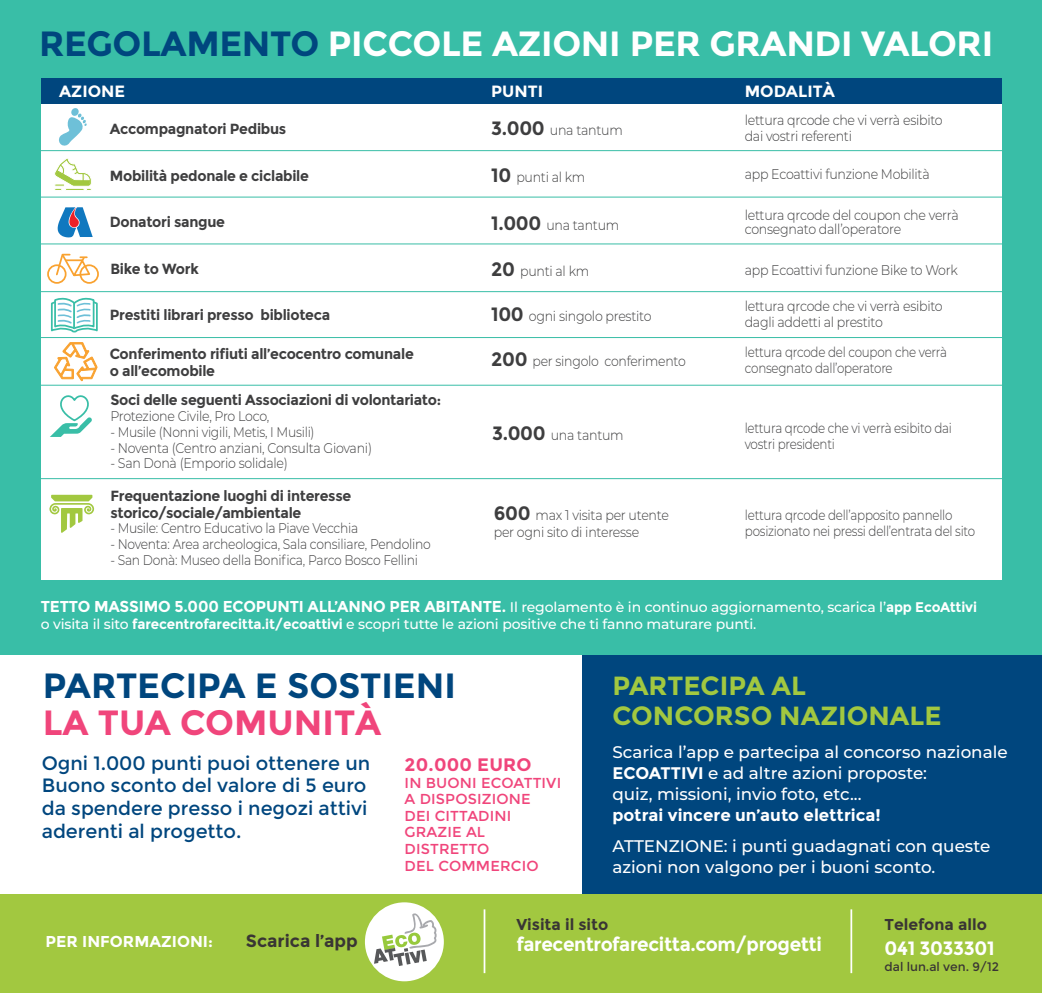
<style>
.page{position:relative;width:1042px;height:993px;background:#fff}
.page>*{position:absolute;margin:0;border:0;box-sizing:border-box;transform-origin:0 0}
.t1{font:700 35px "Montserrat";letter-spacing:-.01em;color:#fff}
.t2{font:700 35px "Montserrat";color:#00467e}
.t3{font:700 35px "Montserrat";color:#f0457b}
.t4{font:700 26.25px/29.8px "Montserrat";color:#a2c840}
.t5{font:19.25px/22.8px "Montserrat";color:#00467e}
.t6{font:700 19.25px "Montserrat";letter-spacing:-.02em;color:#fff}
.t7{font:700 18.03px "Montserrat";letter-spacing:.01em;color:#f0457b}
.t8{font:700 17.5px "Montserrat";color:#393534}
.t9{font:500 16.8px/21px "Montserrat";color:#fff}
.t10{font:700 16.8px "Montserrat";color:#fff}
.t11{font:700 16.28px "Montserrat";color:#fff}
.t12{font:700 15.75px "Montserrat";color:#393534}
.t13{font:700 15.75px "Montserrat";color:#fff}
.t14{font:700 14.7px/16.3px "Montserrat";letter-spacing:-.02em;color:#3e3e3f}
.t15{font:14.35px/16.6px "Montserrat";letter-spacing:.01em;color:#f0457b}
.t16{font:300 14px/15.8px "Montserrat";letter-spacing:-.02em;color:#3e3e3f;scale:.9 1}
.t17{font:500 14px/16.8px "Montserrat";letter-spacing:-.01em;color:#fff}
.t18{font:300 14px/15.8px "Montserrat";letter-spacing:-.02em;color:#3e3e3f;scale:.85 1}
.t19{font:300 14px "Montserrat";letter-spacing:-.02em;color:#3e3e3f;scale:.88 1}
.t20{font:300 14px "Montserrat";letter-spacing:-.02em;color:#3e3e3f;scale:.89 1}
.t21{font:12.25px "Montserrat";color:#393534}
.s1{color:#00467e}
.s2{font-weight:700;font-size:19.25px}
.s3{font-weight:700;font-size:15.75px}
.s4{font-weight:700}
</style>
<div class="page">
<div style="left:582px;top:632px;width:460px;height:277px;background:#00467e"></div>
<div style="left:0;top:0;width:1042px;height:654px;background:#39bea7"></div>
<div style="left:41px;top:83px;width:960px;height:496px;background:#fff"></div>
<div style="left:41px;top:78px;width:960px;height:26px;background:#00467e"></div>
<hr style="left:36px;top:150px;width:976px;height:1px;background:#39bea7">
<hr style="left:36px;top:197px;width:976px;height:1px;background:#39bea7">
<hr style="left:36px;top:243px;width:976px;height:1px;background:#39bea7">
<hr style="left:36px;top:291px;width:976px;height:1px;background:#39bea7">
<hr style="left:36px;top:337px;width:976px;height:1px;background:#39bea7">
<hr style="left:36px;top:384px;width:976px;height:1px;background:#39bea7">
<hr style="left:36px;top:478px;width:976px;height:1px;background:#39bea7">
<svg style="left:50px;top:297px;width:48px;height:36px"></svg>
<hr style="left:73px;top:302px;width:2px;height:26px;background:#39bea7">
<div style="left:80px;top:264px;width:19px;height:20px;border:2px solid #f9a230;border-radius:50%"></div>
<div style="left:47px;top:264px;width:20px;height:20px;border:2px solid #f9a230;border-radius:50%"></div>
<svg style="left:55px;top:253px;width:37px;height:24px"></svg>
<svg style="left:59px;top:108px;width:28px;height:38px"></svg>
<svg style="left:54px;top:158px;width:38px;height:32px"></svg>
<svg style="left:49px;top:494px;width:45px;height:38px"></svg>
<svg style="left:54px;top:342px;width:43px;height:39px"></svg>
<svg style="left:50px;top:395px;width:42px;height:42px"></svg>
<div style="left:0;top:893px;width:1042px;height:99px;background:#a2c840"></div>
<hr style="left:484px;top:909px;width:1px;height:63px;background:#fff">
<hr style="left:850px;top:909px;width:2px;height:63px;background:#fff">
<div style="left:365px;top:902px;width:79px;height:78px;background:#fff;border-radius:50%"></div>
<svg style="left:374px;top:909px;width:63px;height:56px"></svg>
<svg style="left:58px;top:207px;width:35px;height:30px"></svg>
<h1 class="t1" style="left:39px;top:22px;width:955px"><span class="s1">REGOLAMENTO</span> PICCOLE AZIONI PER GRANDI VALORI</h1>
<p class="t11" style="left:59px;top:81px;width:68px">AZIONE</p>
<p class="t11" style="left:491px;top:81px;width:53px">PUNTI</p>
<p class="t11" style="left:745px;top:81px;width:92px">MODALITÀ</p>
<p class="t14" style="left:110px;top:121px;width:178px">Accompagnatori Pedibus</p>
<p class="t16" style="left:491px;top:122px;width:148px"><span class="s2">3.000</span> una tantum</p>
<p class="t16" style="left:745px;top:112px;width:222px">lettura qrcode che vi verrà esibito dai vostri referenti</p>
<p class="t16" style="left:745px;top:166px;width:207px">app Ecoattivi funzione Mobilità</p>
<p class="t16" style="left:745px;top:207px;width:239px;line-height:14px">lettura qrcode del coupon che verrà consegnato dall’operatore</p>
<p class="t16" style="left:745px;top:261px;width:238px">app Ecoattivi funzione Bike to Work</p>
<p class="t16" style="left:745px;top:298px;width:222px">lettura qrcode che vi verrà esibito dagli addetti al prestito</p>
<p class="t14" style="left:110px;top:168px;width:201px">Mobilità pedonale e ciclabile</p>
<p class="t16" style="left:491px;top:168px;width:106px"><span class="s2">10</span> punti al km</p>
<p class="t14" style="left:110px;top:214px;width:117px">Donatori sangue</p>
<p class="t16" style="left:491px;top:216px;width:144px"><span class="s2">1.000</span> una tantum</p>
<p class="t14" style="left:110px;top:261px;width:90px">Bike to Work</p>
<p class="t16" style="left:491px;top:262px;width:110px"><span class="s2">20</span> punti al km</p>
<p class="t14" style="left:110px;top:306px;width:222px">Prestiti librari presso biblioteca</p>
<p class="t16" style="left:491px;top:307px;width:180px"><span class="s2">100</span> ogni singolo prestito</p>
<p class="t14" style="left:110px;top:346px;width:305px">Conferimento rifiuti all’ecocentro comunale o all’ecomobile</p>
<p class="t20" style="left:491px;top:352px;width:220px"><span class="s2">200</span> per singolo conferimento</p>
<p class="t14" style="left:110px;top:392px;width:332px">Soci delle seguenti Associazioni di volontariato:</p>
<p class="t16" style="left:110px;top:408px;width:178px">Protezione Civile, Pro Loco,</p>
<p class="t19" style="left:110px;top:422px;width:234px">- Musile (Nonni vigili, Metis, I Musili)</p>
<p class="t16" style="left:110px;top:439px;width:292px">- Noventa (Centro anziani, Consulta Giovani)</p>
<p class="t16" style="left:110px;top:455px;width:199px">- San Donà (Emporio solidale)</p>
<p class="t14" style="left:110px;top:488px;width:242px">Frequentazione luoghi di interesse storico/sociale/ambientale</p>
<p class="t19" style="left:110px;top:519px;width:283px">- Musile: Centro Educativo la Piave Vecchia</p>
<p class="t19" style="left:110px;top:534px;width:365px">- Noventa: Area archeologica, Sala consiliare, Pendolino</p>
<p class="t19" style="left:110px;top:550px;width:351px">- San Donà: Museo della Bonifica, Parco Bosco Fellini</p>
<p class="t16" style="left:492px;top:426px;width:148px"><span class="s2">3.000</span> una tantum</p>
<p class="t16" style="left:494px;top:506px;width:196px;line-height:16.3px"><span class="s2">600</span> max 1 visita per utente per ogni sito di interesse</p>
<p class="t18" style="left:745px;top:343px;width:239px">lettura qrcode del coupon che verrà consegnato dall’operatore</p>
<p class="t18" style="left:745px;top:420px;width:245px">lettura qrcode che vi verrà esibito dai vostri presidenti</p>
<p class="t18" style="left:745px;top:506px;width:272px">lettura qrcode dell’apposito pannello posizionato nei pressi dell’entrata del sito</p>
<p class="t17" style="left:41px;top:598px;width:938px"><span class="s3">TETTO MASSIMO 5.000 ECOPUNTI ALL’ANNO PER ABITANTE.</span> Il regolamento è in continuo aggiornamento, scarica l’<span class="s4">app EcoAttivi </span>o visita il sito <span class="s4">farecentrofarecitta.it/ecoattivi</span> e scopri tutte le azioni positive che ti fanno maturare punti.</p>
<h1 class="t2" style="left:43px;top:665px;width:415px">PARTECIPA E SOSTIENI</h1>
<h1 class="t3" style="left:43px;top:701px;width:340px">LA TUA COMUNITÀ</h1>
<h3 class="t5" style="left:42px;top:751px;width:330px">Ogni 1.000 punti puoi ottenere un<br>Buono sconto del valore di 5 euro da spendere presso i negozi attivi aderenti al progetto.</h3>
<p class="t7" style="left:405px;top:753px;width:128px">20.000 EURO</p>
<p class="t15" style="left:405px;top:774px;width:158px">IN BUONI ECOATTIVI<br>A DISPOSIZIONE<br>DEI CITTADINI<br>GRAZIE AL<br>DISTRETTO<br>DEL COMMERCIO</p>
<h2 class="t4" style="left:612px;top:671px;width:331px">PARTECIPA AL<br>CONCORSO NAZIONALE</h2>
<p class="t9" style="left:612px;top:740px;width:397px">Scarica l’app e partecipa al concorso nazionale<br><span class="s4">ECOATTIVI</span> e ad altre azioni proposte:<br>quiz, missioni, invio foto, etc...</p>
<p class="t10" style="left:612px;top:804px;width:270px">potrai vincere un’auto elettrica!</p>
<p class="t9" style="left:612px;top:834px;width:379px">ATTENZIONE: i punti guadagnati con queste azioni non valgono per i buoni sconto.</p>
<p class="t13" style="left:46px;top:931px;width:169px">PER INFORMAZIONI:</p>
<p class="t8" style="left:246px;top:929px;width:114px">Scarica l’app</p>
<p class="t12" style="left:516px;top:914px;width:93px">Visita il sito</p>
<h3 class="t6" style="left:516px;top:932px;width:307px">farecentrofarecitta.com/progetti</h3>
<p class="t12" style="left:884px;top:914px;width:104px">Telefona allo</p>
<h3 class="t6" style="left:884px;top:936px;width:112px">041 3033301</h3>
<p class="t21" style="left:884px;top:959px;width:116px">dal lun.al ven. 9/12</p>
</div>
